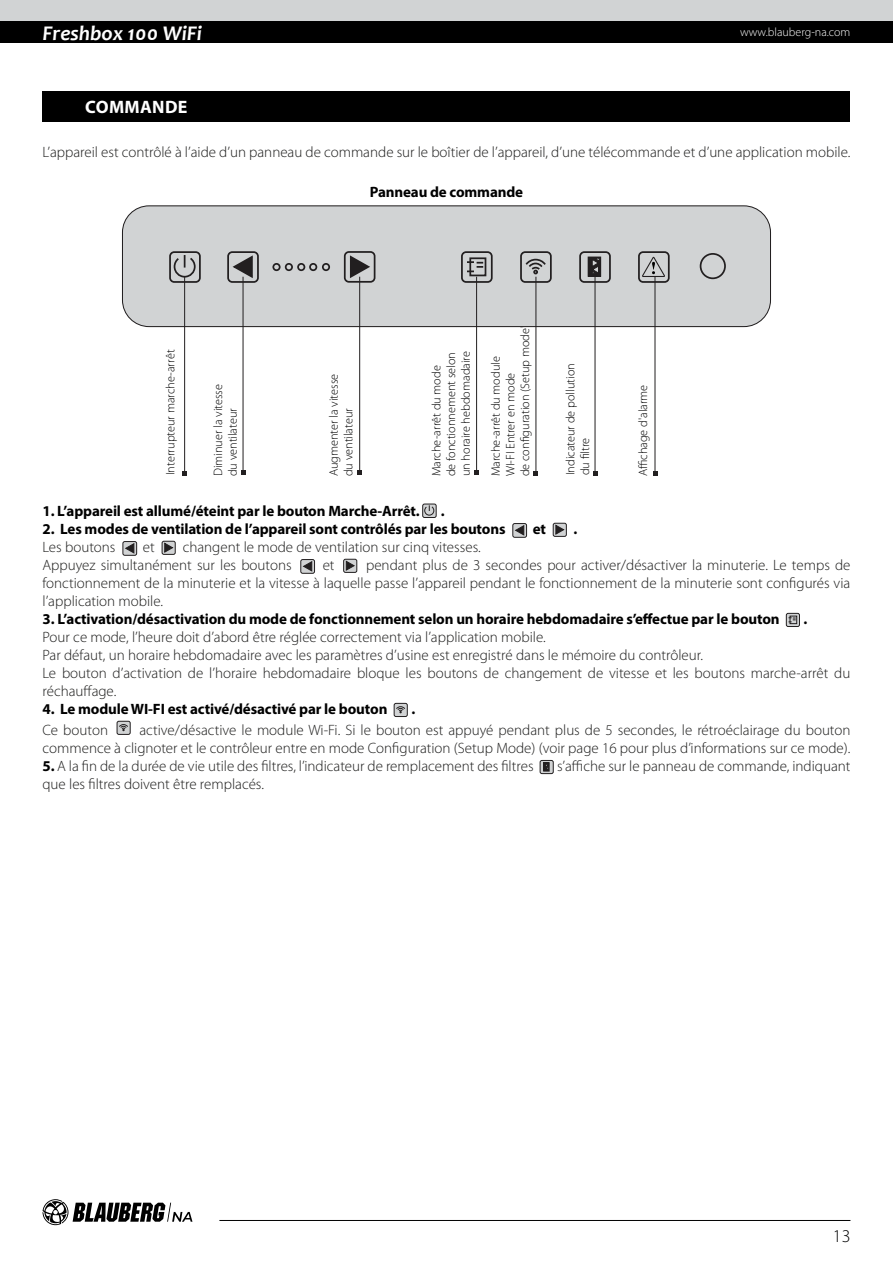
<style>
.page{position:relative;width:893px;height:1263px;background:#fff}
.page>*{position:absolute;margin:0;border:0;box-sizing:border-box;transform-origin:0 0}
.t1{font:italic 700 21px "Candara";color:#fff}
.t2{font:700 18px "Myriad Pro";letter-spacing:.02em;color:#fff}
.t3{font:300 18px "Myriad Pro";color:#000}
.t4{font:300 15px/18px "Myriad Pro";color:#1c1c1b}
.t5{font:700 15px "Myriad Pro";letter-spacing:-.01em;color:#000}
.t6{font:300 12.3px/14.7px "Myriad Pro";color:#000}
.t7{font:300 12px "Myriad Pro";color:#fff}
.s1{font-weight:700;color:#000}
</style>
<div class="page">
<div style="left:0;top:0;width:893px;height:21px;background:#d1d3d4"></div>
<div style="left:0;top:21px;width:893px;height:22px;background:#000"></div>
<svg style="left:43px;top:1199px;width:149px;height:26px"></svg>
<hr style="left:219px;top:1220px;width:631px;height:1px;background:#000">
<div style="left:43px;top:91px;width:807px;height:31px;background:#000"></div>
<div style="left:122px;top:206px;width:648px;height:121px;background:#d1d3d4;border-radius:27px"></div>
<div style="left:122px;top:205px;width:649px;height:122px;border:1px solid #221f20;border-radius:27px"></div>
<div style="left:588px;top:257px;width:13px;height:19px;background:#221f20"></div>
<svg style="left:173px;top:255px;width:23px;height:23px"></svg>
<svg style="left:232px;top:255px;width:21px;height:25px"></svg>
<div style="left:169px;top:251px;width:32px;height:32px;border:2px solid #221f20;border-radius:4px"></div>
<div style="left:227px;top:251px;width:32px;height:32px;border:2px solid #221f20;border-radius:4px"></div>
<svg style="left:350px;top:255px;width:20px;height:25px"></svg>
<div style="left:344px;top:251px;width:31px;height:32px;border:2px solid #221f20;border-radius:4px"></div>
<div style="left:461px;top:251px;width:32px;height:32px;border:2px solid #221f20;border-radius:4px"></div>
<div style="left:520px;top:251px;width:32px;height:32px;border:2px solid #221f20;border-radius:4px"></div>
<div style="left:579px;top:251px;width:32px;height:32px;border:2px solid #221f20;border-radius:4px"></div>
<div style="left:638px;top:251px;width:32px;height:32px;border:2px solid #221f20;border-radius:4px"></div>
<div style="left:272px;top:263px;width:9px;height:8px;border:2px solid #221f20;border-radius:50%"></div>
<div style="left:322px;top:263px;width:8px;height:8px;border:2px solid #221f20;border-radius:50%"></div>
<div style="left:309px;top:263px;width:8px;height:8px;border:2px solid #221f20;border-radius:50%"></div>
<div style="left:297px;top:263px;width:8px;height:8px;border:2px solid #221f20;border-radius:50%"></div>
<div style="left:285px;top:263px;width:8px;height:8px;border:2px solid #221f20;border-radius:50%"></div>
<div style="left:469px;top:257px;width:17px;height:19px;border:2px solid #221f20"></div>
<svg style="left:467px;top:261px;width:16px;height:11px"></svg>
<svg style="left:525px;top:258px;width:21px;height:16px"></svg>
<svg style="left:592px;top:258px;width:7px;height:16px"></svg>
<svg style="left:642px;top:257px;width:23px;height:20px"></svg>
<div style="left:700px;top:253px;width:26px;height:26px;border:2px solid #221f20;border-radius:50%"></div>
<hr style="left:184px;top:277px;width:1px;height:197px;background:#221f20">
<svg style="left:182px;top:472px;width:5px;height:4px"></svg>
<hr style="left:476px;top:277px;width:1px;height:196px;background:#221f20">
<svg style="left:474px;top:471px;width:5px;height:4px"></svg>
<hr style="left:536px;top:277px;width:1px;height:197px;background:#221f20">
<svg style="left:534px;top:472px;width:4px;height:4px"></svg>
<hr style="left:595px;top:277px;width:1px;height:197px;background:#221f20">
<svg style="left:593px;top:472px;width:4px;height:4px"></svg>
<hr style="left:655px;top:277px;width:1px;height:197px;background:#221f20">
<svg style="left:653px;top:472px;width:4px;height:4px"></svg>
<hr style="left:243px;top:277px;width:1px;height:196px;background:#221f20">
<svg style="left:241px;top:471px;width:4px;height:4px"></svg>
<hr style="left:359px;top:277px;width:1px;height:196px;background:#221f20">
<svg style="left:357px;top:471px;width:5px;height:4px"></svg>
<div style="left:422px;top:504px;width:15px;height:14px;border:1px solid #221f20;border-radius:2px"></div>
<svg style="left:424px;top:505px;width:11px;height:11px"></svg>
<div style="left:512px;top:523px;width:15px;height:15px;border:1px solid #221f20;border-radius:2px"></div>
<svg style="left:514px;top:525px;width:11px;height:11px"></svg>
<div style="left:553px;top:523px;width:14px;height:14px;border:1px solid #221f20;border-radius:2px"></div>
<svg style="left:555px;top:524px;width:10px;height:11px"></svg>
<div style="left:122px;top:541px;width:15px;height:15px;border:1px solid #221f20;border-radius:2px"></div>
<svg style="left:124px;top:543px;width:11px;height:11px"></svg>
<div style="left:162px;top:541px;width:14px;height:14px;border:1px solid #221f20;border-radius:2px"></div>
<svg style="left:164px;top:542px;width:10px;height:11px"></svg>
<div style="left:300px;top:559px;width:15px;height:15px;border:1px solid #221f20;border-radius:2px"></div>
<svg style="left:302px;top:561px;width:11px;height:11px"></svg>
<div style="left:343px;top:559px;width:14px;height:14px;border:1px solid #221f20;border-radius:2px"></div>
<svg style="left:345px;top:560px;width:11px;height:11px"></svg>
<svg style="left:786px;top:613px;width:13px;height:13px"></svg>
<div style="left:786px;top:613px;width:14px;height:14px;border:1px solid #221f20;border-radius:2px"></div>
<div style="left:790px;top:616px;width:7px;height:8px;border:1px solid #221f20"></div>
<svg style="left:788px;top:617px;width:8px;height:5px"></svg>
<div style="left:394px;top:703px;width:13px;height:13px;background:#d1d3d4;border-radius:2px"></div>
<div style="left:394px;top:703px;width:14px;height:14px;border:1px solid #221f20;border-radius:2px"></div>
<svg style="left:395px;top:706px;width:10px;height:7px"></svg>
<div style="left:117px;top:721px;width:13px;height:13px;background:#d1d3d4;border-radius:2px"></div>
<div style="left:117px;top:721px;width:14px;height:14px;border:1px solid #221f20;border-radius:2px"></div>
<svg style="left:118px;top:724px;width:10px;height:7px"></svg>
<svg style="left:540px;top:760px;width:13px;height:14px"></svg>
<div style="left:540px;top:760px;width:14px;height:14px;border:1px solid #221f20;border-radius:2px"></div>
<div style="left:544px;top:762px;width:5px;height:9px;border:1px solid #221f20"></div>
<svg style="left:545px;top:763px;width:4px;height:7px"></svg>
<h1 class="t1" style="left:43px;top:20px;width:161px">Freshbox 100 WiFi</h1>
<p class="t7" style="left:740px;top:26px;width:112px">www.blauberg-na.com</p>
<p class="t2" style="left:85px;top:95px;width:104px">COMMANDE</p>
<p class="t4" style="left:43px;top:143px;width:809px">L’appareil est contrôlé à l’aide d’un panneau de commande sur le boîtier de l’appareil, d’une télécommande et d’une application mobile.</p>
<p class="t5" style="left:370px;top:182px;width:155px">Panneau de commande</p>
<p class="t6" style="left:163px;top:475px;width:127px;rotate:-90deg">Interrupteur marche-arrêt</p>
<p class="t6" style="left:211px;top:476px;width:94px;rotate:-90deg">Diminuer la vitesse du ventilateur</p>
<p class="t6" style="left:326px;top:476px;width:104px;rotate:-90deg">Augmenter la vitesse du ventilateur</p>
<p class="t6" style="left:429px;top:476px;width:127px;rotate:-90deg">Marche-arrêt du mode de fonctionnement selon un horaire hebdomadaire</p>
<p class="t6" style="left:489px;top:476px;width:154px;rotate:-90deg">Marche-arrêt du module<br>WI-FI Entrer en mode<br>de configuration (Setup mode"</p>
<p class="t6" style="left:563px;top:475px;width:113px;rotate:-90deg">Indicateur de pollution du filtre</p>
<p class="t6" style="left:636px;top:476px;width:93px;rotate:-90deg">Affichage d'alarme</p>
<p class="t5" style="left:43px;top:501px;width:379px">1. L’appareil est allumé/éteint par le bouton Marche-Arrêt.</p>
<p class="t5" style="left:441px;top:501px;width:5px">.</p>
<p class="t5" style="left:43px;top:519px;width:465px">2. Les modes de ventilation de l’appareil sont contrôlés par les boutons</p>
<p class="t5" style="left:533px;top:519px;width:15px">et</p>
<p class="t5" style="left:573px;top:519px;width:5px">.</p>
<p class="t4" style="left:43px;top:538px;width:75px">Les boutons</p>
<p class="t4" style="left:143px;top:538px;width:13px">et</p>
<p class="t4" style="left:43px;top:538px;width:440px;text-indent:140px">changent le mode de ventilation sur cinq vitesses.<br>Appuyez simultanément sur les boutons</p>
<p class="t4" style="left:43px;top:556px;width:809px;text-align:justify;text-indent:324px">pendant plus de 3 secondes pour activer/désactiver la minuterie. Le temps de fonctionnement de la minuterie et la vitesse à laquelle passe l’appareil pendant le fonctionnement de la minuterie sont configurés via l’application mobile.</p>
<p class="t5" style="left:43px;top:609px;width:739px">3. L’activation/désactivation du mode de fonctionnement selon un horaire hebdomadaire s’effectue par le bouton</p>
<p class="t5" style="left:804px;top:609px;width:5px">.</p>
<p class="t4" style="left:43px;top:628px;width:809px">Pour ce mode, l’heure doit d’abord être réglée correctement via l’application mobile.<br>Par défaut, un horaire hebdomadaire avec les paramètres d’usine est enregistré dans le mémoire du contrôleur.<br>Le bouton d’activation de l’horaire hebdomadaire bloque les boutons de changement de vitesse et les boutons marche-arrêt du réchauffage.</p>
<p class="t5" style="left:43px;top:699px;width:346px">4. Le module WI-FI est activé/désactivé par le bouton</p>
<p class="t5" style="left:411px;top:699px;width:5px">.</p>
<p class="t4" style="left:43px;top:721px;width:67px">Ce bouton</p>
<p class="t4" style="left:323px;top:556px;width:13px">et</p>
<p class="t4" style="left:43px;top:721px;width:809px;text-align:right">active/désactive le module Wi-Fi. Si le bouton est appuyé pendant plus de 5 secondes, le rétroéclairage du bouton<br>commence à clignoter et le contrôleur entre en mode Configuration (Setup Mode) (voir page 16 pour plus d’informations sur ce mode).</p>
<p class="t4" style="left:43px;top:757px;width:493px"><span class="s1">5.</span> A la fin de la durée de vie utile des filtres, l’indicateur de remplacement des filtres</p>
<p class="t4" style="left:557px;top:757px;width:295px">s’affiche sur le panneau de commande, indiquant</p>
<p class="t4" style="left:43px;top:775px;width:223px">que les filtres doivent être remplacés.</p>
<p class="t3" style="left:833px;top:1226px;width:19px">13</p>
</div>
